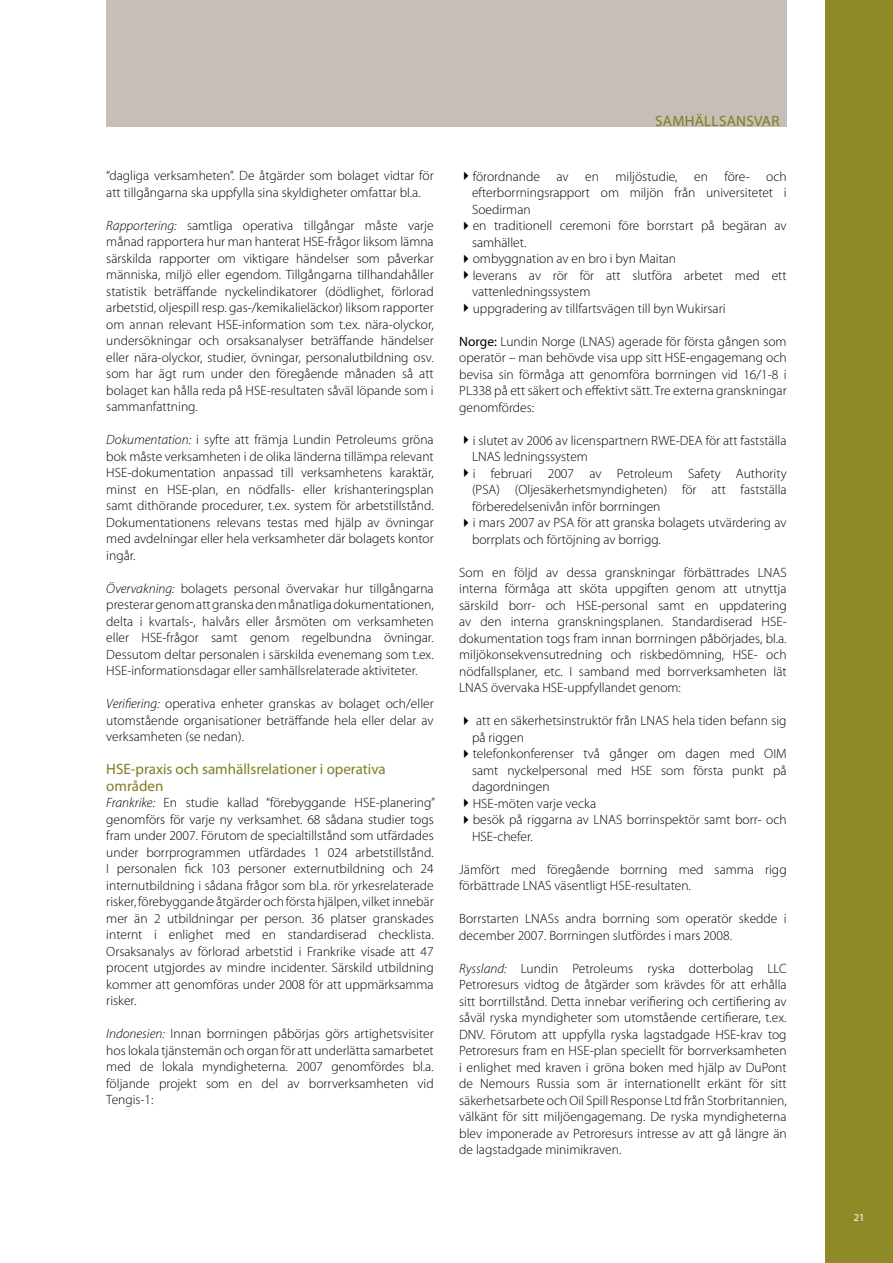
<style>
.page{position:relative;width:893px;height:1263px;background:#fff}
.page>*{position:absolute;margin:0;border:0;box-sizing:border-box;transform-origin:0 0}
.t1{font:15px/16.5px "Myriad Pro";color:#7e7d21}
.t2{font:15px "Myriad Pro";letter-spacing:.02em;color:#7e7d21}
.t3{font:300 13.5px/16.5px "Myriad Pro";color:#000;text-align:justify}
.t4{font:10.5px "Myriad Pro";color:#fff}
.s1{font-style:italic}
.s2{font-weight:400}
</style>
<div class="page">
<div style="left:825px;top:0;width:68px;height:1263px;background:#8d8a27"></div>
<div style="left:106px;top:0;width:681px;height:126px;background:#c6bfb8"></div>
<p class="t3" style="left:106px;top:167px;width:329px">“dagliga verksamheten”. De åtgärder som bolaget vidtar för att tillgångarna ska uppfylla sina skyldigheter omfattar bl.a.</p>
<p class="t3" style="left:106px;top:217px;width:329px"><span class="s1">Rapportering:</span> samtliga operativa tillgångar måste varje månad rapportera hur man hanterat HSE-frågor liksom lämna särskilda rapporter om viktigare händelser som påverkar människa, miljö eller egendom. Tillgångarna tillhandahåller statistik beträffande nyckelindikatorer (dödlighet, förlorad arbetstid, oljespill resp. gas-/kemikalieläckor) liksom rapporter om annan relevant HSE-information som t.ex. nära-olyckor, undersökningar och orsaksanalyser beträffande händelser eller nära-olyckor, studier, övningar, personalutbildning osv. som har ägt rum under den föregående månaden så att bolaget kan hålla reda på HSE-resultaten såväl löpande som i sammanfattning.</p>
<p class="t3" style="left:106px;top:431px;width:329px"><span class="s1">Dokumentation:</span> i syfte att främja Lundin Petroleums gröna bok måste verksamheten i de olika länderna tillämpa relevant HSE-dokumentation anpassad till verksamhetens karaktär, minst en HSE-plan, en nödfalls- eller krishanteringsplan samt dithörande procedurer, t.ex. system för arbetstillstånd.<br>Dokumentationens relevans testas med hjälp av övningar med avdelningar eller hela verksamheter där bolagets kontor ingår.</p>
<p class="t3" style="left:106px;top:580px;width:329px"><span class="s1">Övervakning:</span> bolagets personal övervakar hur tillgångarna presterar genom att granska den månatliga dokumentationen, delta i kvartals-, halvårs eller årsmöten om verksamheten eller HSE-frågor samt genom regelbundna övningar.<br>Dessutom deltar personalen i särskilda evenemang som t.ex.<br>HSE-informationsdagar eller samhällsrelaterade aktiviteter.</p>
<p class="t3" style="left:106px;top:695px;width:329px"><span class="s1">Verifiering:</span> operativa enheter granskas av bolaget och/eller utomstående organisationer beträffande hela eller delar av verksamheten (se nedan).</p>
<p class="t1" style="left:106px;top:761px;width:281px">HSE-praxis och samhällsrelationer i operativa områden</p>
<p class="t3" style="left:106px;top:794px;width:330px"><span class="s1">Frankrike:</span> En studie kallad “förebyggande HSE-planering” genomförs för varje ny verksamhet. 68 sådana studier togs fram under 2007. Förutom de specialtillstånd som utfärdades under borrprogrammen utfärdades 1 024 arbetstillstånd.<br>I personalen fick 103 personer externutbildning och 24 internutbildning i sådana frågor som bl.a. rör yrkesrelaterade risker, förebyggande åtgärder och första hjälpen, vilket innebär mer än 2 utbildningar per person. 36 platser granskades internt i enlighet med en standardiserad checklista.<br>Orsaksanalys av förlorad arbetstid i Frankrike visade att 47 procent utgjordes av mindre incidenter. Särskild utbildning kommer att genomföras under 2008 för att uppmärksamma risker.</p>
<p class="t3" style="left:106px;top:1025px;width:329px"><span class="s1">Indonesien:</span> Innan borrningen påbörjas görs artighetsvisiter hos lokala tjänstemän och organ för att underlätta samarbetet med de lokala myndigheterna. 2007 genomfördes bl.a. följande projekt som en del av borrverksamheten vid Tengis-1:</p>
<p class="t2" style="left:655px;top:112px;width:126px">SAMHÄLLSANSVAR</p>
<p class="t3" style="left:472px;top:168px;width:316px;text-indent:-13px">✔förordnande av en miljöstudie, en före- och efterborrningsrapport om miljön från universitetet i Soedirman</p>
<p class="t3" style="left:472px;top:217px;width:316px;text-indent:-13px">✔en traditionell ceremoni före borrstart på begäran av samhället.</p>
<p class="t3" style="left:459px;top:250px;width:218px">✔ombyggnation av en bro i byn Maitan</p>
<p class="t3" style="left:472px;top:267px;width:316px;text-indent:-13px">✔leverans av rör för att slutföra arbetet med ett vattenledningssystem</p>
<p class="t3" style="left:459px;top:300px;width:268px">✔uppgradering av tillfartsvägen till byn Wukirsari</p>
<p class="t3" style="left:459px;top:333px;width:329px"><span class="s2">Norge:</span> Lundin Norge (LNAS) agerade för första gången som operatör – man behövde visa upp sitt HSE-engagemang och bevisa sin förmåga att genomföra borrningen vid 16/1-8 i PL338 på ett säkert och effektivt sätt. Tre externa granskningar genomfördes:</p>
<p class="t3" style="left:472px;top:432px;width:316px;text-indent:-13px">✔i slutet av 2006 av licenspartnern RWE-DEA för att fastställa<br>LNAS ledningssystem</p>
<p class="t3" style="left:472px;top:465px;width:316px;text-indent:-13px">✔i februari 2007 av Petroleum Safety Authority (PSA) (Oljesäkerhetsmyndigheten) för att fastställa förberedelsenivån inför borrningen</p>
<p class="t3" style="left:472px;top:514px;width:316px;text-indent:-13px">✔i mars 2007 av PSA för att granska bolagets utvärdering av borrplats och förtöjning av borrigg.</p>
<p class="t3" style="left:459px;top:564px;width:329px">Som en följd av dessa granskningar förbättrades LNAS interna förmåga att sköta uppgiften genom att utnyttja särskild borr- och HSE-personal samt en uppdatering av den interna granskningsplanen. Standardiserad HSE&shy;dokumentation togs fram innan borrningen påbörjades, bl.a. miljökonsekvensutredning och riskbedömning, HSE- och nödfallsplaner, etc. I samband med borrverksamheten lät LNAS övervaka HSE-uppfyllandet genom:</p>
<p class="t3" style="left:472px;top:712px;width:316px;text-indent:-13px">✔ att en säkerhetsinstruktör från LNAS hela tiden befann sig på riggen</p>
<p class="t3" style="left:472px;top:745px;width:316px;text-indent:-13px">✔telefonkonferenser två gånger om dagen med OIM samt nyckelpersonal med HSE som första punkt på dagordningen</p>
<p class="t3" style="left:459px;top:795px;width:139px">✔HSE-möten varje vecka</p>
<p class="t3" style="left:472px;top:811px;width:316px;text-indent:-13px">✔besök på riggarna av LNAS borrinspektör samt borr- och<br>HSE-chefer.</p>
<p class="t3" style="left:459px;top:861px;width:329px">Jämfört med föregående borrning med samma rigg förbättrade LNAS väsentligt HSE-resultaten.</p>
<p class="t3" style="left:459px;top:910px;width:329px">Borrstarten LNASs andra borrning som operatör skedde i december 2007. Borrningen slutfördes i mars 2008.</p>
<p class="t3" style="left:459px;top:960px;width:329px"><span class="s1">Ryssland:</span> Lundin Petroleums ryska dotterbolag LLC Petroresurs vidtog de åtgärder som krävdes för att erhålla sitt borrtillstånd. Detta innebar verifiering och certifiering av såväl ryska myndigheter som utomstående certifierare, t.ex.<br>DNV. Förutom att uppfylla ryska lagstadgade HSE-krav tog Petroresurs fram en HSE-plan speciellt för borrverksamheten i enlighet med kraven i gröna boken med hjälp av DuPont de Nemours Russia som är internationellt erkänt för sitt säkerhetsarbete och Oil Spill Response Ltd från Storbritannien, välkänt för sitt miljöengagemang. De ryska myndigheterna blev imponerade av Petroresurs intresse av att gå längre än de lagstadgade minimikraven.</p>
<p class="t4" style="left:854px;top:1211px;width:12px">21</p>
</div>
